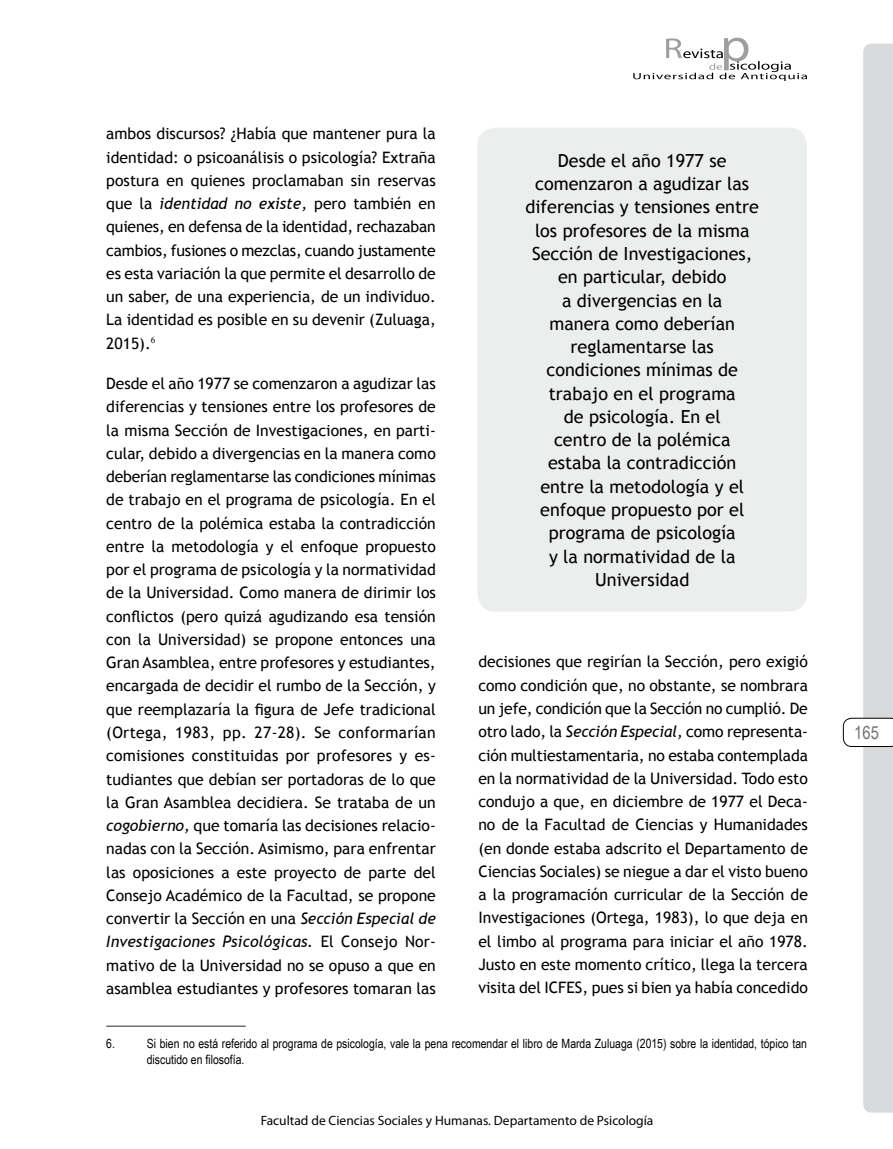
<style>
.page{position:relative;width:893px;height:1149px;background:#fff}
.page>*{position:absolute;margin:0;border:0;box-sizing:border-box;transform-origin:0 0}
.t1{font:18px/23.2px "Trebuchet MS";color:#000;text-align:center}
.t2{font:18px "Arial Narrow";color:#707172}
.t3{font:15.75px/23.2px "Trebuchet MS";color:#000;text-align:justify}
.t4{font:13.5px "Myriad Pro";color:#000}
.t5{font:12.75px/15.3px "Arial Narrow";color:#000}
.s1{font-style:italic}
</style>
<div class="page">
<svg style="left:843px;top:44px;width:50px;height:1068px"></svg>
<svg style="left:633px;top:38px;width:174px;height:43px"></svg>
<div style="left:477px;top:128px;width:330px;height:483px;background:#eceded;border-radius:18px"></div>
<hr style="left:106px;top:1025px;width:140px;height:1px;background:#707172">
<p class="t3" style="left:106px;top:122px;width:331px">ambos discursos? ¿Había que mantener pura la identidad: o psicoanálisis o psicología? Extraña postura en quienes proclamaban sin reservas que la <span class="s1">identidad no existe,</span> pero también en quienes, en defensa de la identidad, rechazaban cambios, fusiones o mezclas, cuando justamente es esta variación la que permite el desarrollo de un saber, de una experiencia, de un individuo.<br>La identidad es posible en su devenir (Zuluaga, 2015).<sup>6</sup></p>
<p class="t3" style="left:106px;top:372px;width:331px">Desde el año 1977 se comenzaron a agudizar las diferencias y tensiones entre los profesores de la misma Sección de Investigaciones, en parti&shy;cular, debido a divergencias en la manera como deberían reglamentarse las condiciones mínimas de trabajo en el programa de psicología. En el centro de la polémica estaba la contradicción entre la metodología y el enfoque propuesto por el programa de psicología y la normatividad de la Universidad. Como manera de dirimir los conflictos (pero quizá agudizando esa tensión con la Universidad) se propone entonces una Gran Asamblea, entre profesores y estudiantes, encargada de decidir el rumbo de la Sección, y que reemplazaría la figura de Jefe tradicional (Ortega, 1983, pp. 27-28). Se conformarían comisiones constituidas por profesores y es&shy;tudiantes que debían ser portadoras de lo que la Gran Asamblea decidiera. Se trataba de un <span class="s1">cogobierno,</span> que tomaría las decisiones relacio&shy;nadas con la Sección. Asimismo, para enfrentar las oposiciones a este proyecto de parte del Consejo Académico de la Facultad, se propone convertir la Sección en una <span class="s1">Sección Especial de Investigaciones Psicológicas.</span> El Consejo Nor&shy;mativo de la Universidad no se opuso a que en asamblea estudiantes y profesores tomaran las</p>
<p class="t1" style="left:525px;top:149px;width:235px">Desde el año 1977 se comenzaron a agudizar las diferencias y tensiones entre los profesores de la misma<br>Sección de Investigaciones, en particular, debido<br>a divergencias en la<br>manera como deberían reglamentarse las condiciones mínimas de trabajo en el programa<br>de psicología. En el<br>centro de la polémica estaba la contradicción entre la metodología y el enfoque propuesto por el programa de psicología<br>y la normatividad de la<br>Universidad</p>
<p class="t3" style="left:478px;top:650px;width:331px">decisiones que regirían la Sección, pero exigió como condición que, no obstante, se nombrara un jefe, condición que la Sección no cumplió. De otro lado, la <span class="s1">Sección Especial,</span> como representa&shy;ción multiestamentaria, no estaba contemplada en la normatividad de la Universidad. Todo esto condujo a que, en diciembre de 1977 el Deca&shy;no de la Facultad de Ciencias y Humanidades (en donde estaba adscrito el Departamento de Ciencias Sociales) se niegue a dar el visto bueno a la programación curricular de la Sección de Investigaciones (Ortega, 1983), lo que deja en el limbo al programa para iniciar el año 1978.<br>Justo en este momento crítico, llega la tercera visita del ICFES, pues si bien ya había concedido</p>
<p class="t5" style="left:106px;top:1035px;width:10px">6.</p>
<p class="t5" style="left:147px;top:1035px;width:662px">Si bien no está referido al programa de psicología, vale la pena recomendar el libro de Marda Zuluaga (2015) sobre la identidad, tópico tan discutido en filosofía.</p>
<p class="t4" style="left:261px;top:1111px;width:394px">Facultad de Ciencias Sociales y Humanas. Departamento de Psicología</p>
<p class="t2" style="left:854px;top:719px;width:26px">165</p>
</div>
